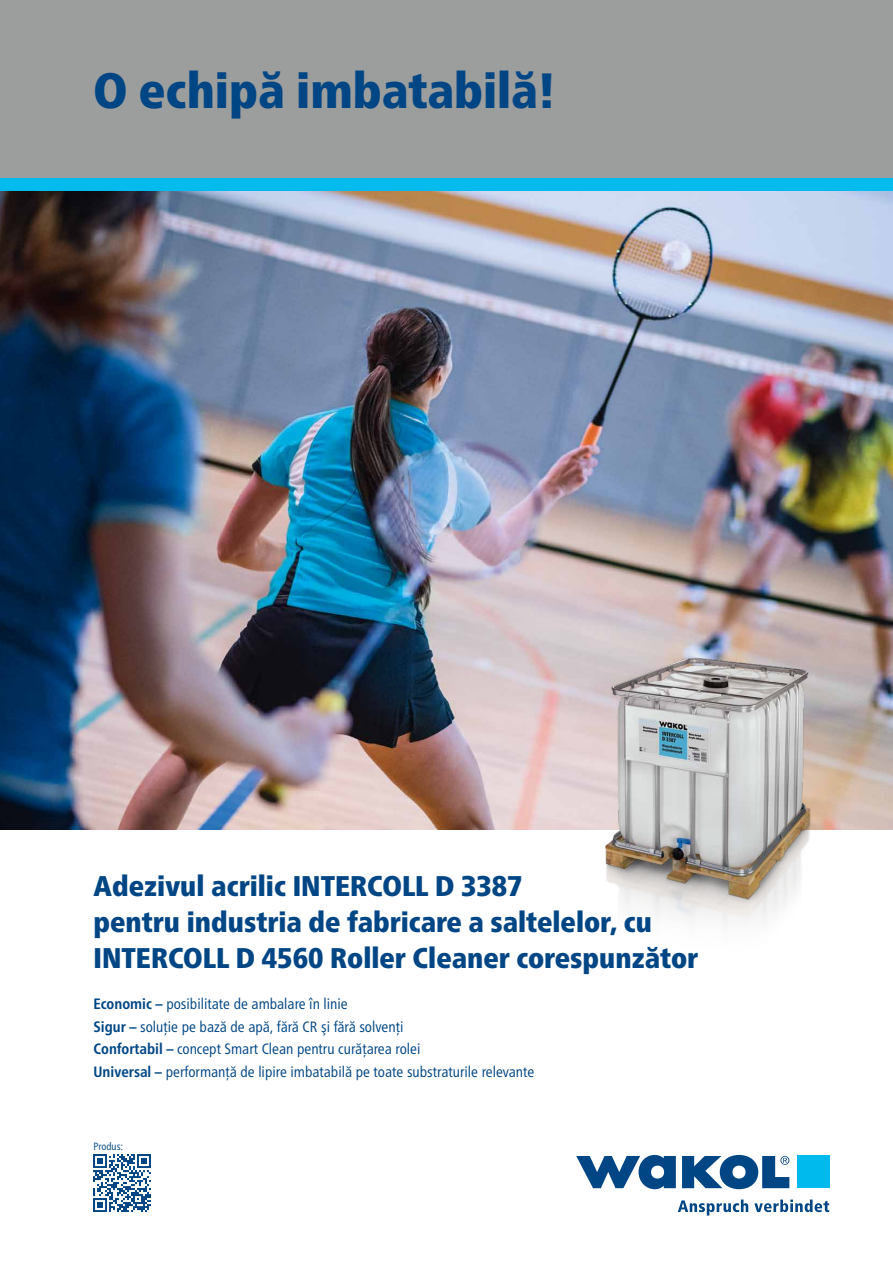
<style>
.page{position:relative;width:893px;height:1263px;background:#fff}
.page>*{position:absolute;margin:0;border:0;box-sizing:border-box;transform-origin:0 0}
.t1{font:900 condensed 49.5px "Frutiger Neue LTW1 G";color:#004684}
.t2{font:900 condensed 28.5px/36px "Frutiger Neue LTW1 G";color:#004684}
.t3{font:condensed 15px/22.5px "Frutiger Neue LTW1 G";color:#004684}
.t4{font:condensed 10.5px "Frutiger Neue LTW1 G";color:#004684}
.s1{font-weight:700}
</style>
<div class="page">
<img style="left:0;top:191px;width:893px;height:638px">
<img style="left:596px;top:629px;width:225px;height:296px">
<div style="left:0;top:0;width:893px;height:179px;background:#9c9d9d"></div>
<div style="left:0;top:179px;width:893px;height:12px;background:#05bbee"></div>
<svg style="left:678px;top:1199px;width:70px;height:16px"></svg>
<svg style="left:754px;top:1199px;width:75px;height:13px"></svg>
<svg style="left:576px;top:1155px;width:100px;height:34px"></svg>
<svg style="left:682px;top:1155px;width:107px;height:34px"></svg>
<div style="left:797px;top:1156px;width:32px;height:32px;background:#00baee"></div>
<img style="left:94px;top:1155px;width:57px;height:57px">
<h1 class="t1" style="left:94px;top:53px;width:463px">O echipă imbatabilă!</h1>
<h2 class="t2" style="left:94px;top:865px;width:606px">Adezivul acrilic INTERCOLL D 3387<br>pentru industria de fabricare a saltelelor, cu<br>INTERCOLL D 4560 Roller Cleaner corespunzător</h2>
<p class="t3" style="left:94px;top:991px;width:442px"><span class="s1">Economic –</span> posibilitate de ambalare în linie<br><span class="s1">Sigur –</span> soluţie pe bază de apă, fără CR şi fără solvenţi<br><span class="s1">Confortabil –</span> concept Smart Clean pentru curăţarea rolei<br><span class="s1">Universal –</span> performanţă de lipire imbatabilă pe toate substraturile relevante</p>
<p class="t4" style="left:94px;top:1139px;width:31px">Produs:</p>
</div>
